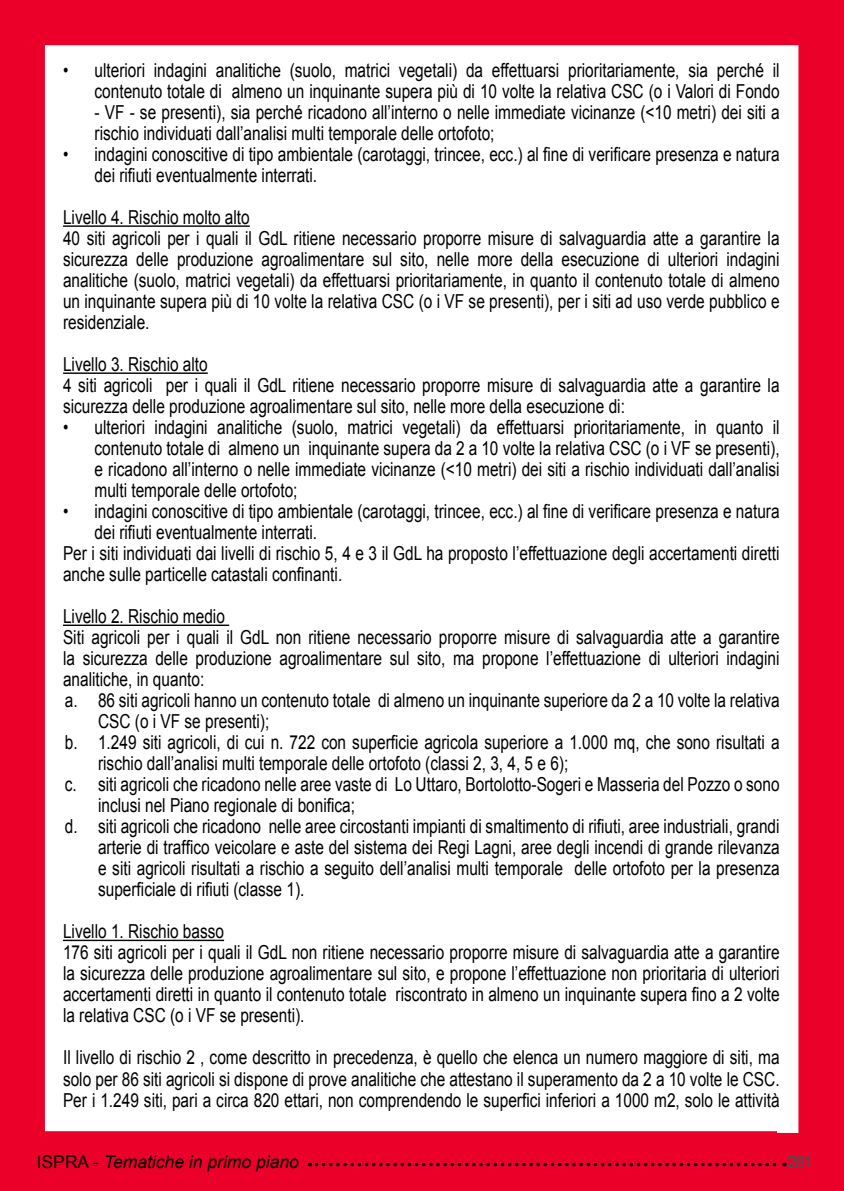
<style>
.page{position:relative;width:844px;height:1191px;background:#fff}
.page>*{position:absolute;margin:0;border:0;box-sizing:border-box;transform-origin:0 0}
.t1{font:19.25px/21px "Arial";color:#000;scale:.8 1}
.t2{font:italic 17.5px "Arial";color:#000}
.t3{font:17.5px "Arial";color:#4d4d4f}
.s1{font-style:normal}
</style>
<div class="page">
<div style="left:0;top:0;width:843px;height:45px;background:#eb0029"></div>
<div style="left:0;top:39px;width:45px;height:1092px;background:#eb0029"></div>
<svg style="left:776px;top:1133px;width:22px;height:58px"></svg>
<div style="left:798px;top:39px;width:45px;height:1152px;background:#eb0029"></div>
<div style="left:1px;top:1131px;width:775px;height:60px;background:#eb0029"></div>
<svg style="left:316px;top:1162px;width:468px;height:4px;background:#9f001b"></svg>
<svg style="left:0;top:1129px;width:1px;height:62px"></svg>
<hr style="left:63px;top:225px;width:187px;height:2px;background:#000">
<hr style="left:63px;top:372px;width:145px;height:2px;background:#000">
<hr style="left:63px;top:624px;width:166px;height:2px;background:#000">
<hr style="left:63px;top:939px;width:161px;height:2px;background:#000">
<p class="t1" style="left:63px;top:60px;width:896px;text-align:right">• ulteriori indagini analitiche (suolo, matrici vegetali) da effettuarsi prioritariamente, sia perché il contenuto totale di almeno un inquinante supera più di 10 volte la relativa CSC (o i Valori di Fondo</p>
<p class="t1" style="left:94px;top:102px;width:857px">- VF - se presenti), sia perché ricadono all’interno o nelle immediate vicinanze (&lt;10 metri) dei siti a rischio individuati dall’analisi multi temporale delle ortofoto;</p>
<p class="t1" style="left:94px;top:144px;width:857px;text-indent:-31px">• indagini conoscitive di tipo ambientale (carotaggi, trincee, ecc.) al fine di verificare presenza e natura dei rifiuti eventualmente interrati.</p>
<p class="t1" style="left:63px;top:207px;width:896px">Livello 4. Rischio molto alto<br>40 siti agricoli per i quali il GdL ritiene necessario proporre misure di salvaguardia atte a garantire la sicurezza delle produzione agroalimentare sul sito, nelle more della esecuzione di ulteriori indagini analitiche (suolo, matrici vegetali) da effettuarsi prioritariamente, in quanto il contenuto totale di almeno un inquinante supera più di 10 volte la relativa CSC (o i VF se presenti), per i siti ad uso verde pubblico e residenziale.</p>
<p class="t1" style="left:63px;top:354px;width:896px">Livello 3. Rischio alto<br>4 siti agricoli per i quali il GdL ritiene necessario proporre misure di salvaguardia atte a garantire la sicurezza delle produzione agroalimentare sul sito, nelle more della esecuzione di:</p>
<p class="t1" style="left:94px;top:417px;width:857px;text-align:justify;text-indent:-31px">• ulteriori indagini analitiche (suolo, matrici vegetali) da effettuarsi prioritariamente, in quanto il contenuto totale di almeno un inquinante supera da 2 a 10 volte la relativa CSC (o i VF se presenti), e ricadono all’interno o nelle immediate vicinanze (&lt;10 metri) dei siti a rischio individuati dall’analisi multi temporale delle ortofoto;</p>
<p class="t1" style="left:63px;top:501px;width:896px">• indagini conoscitive di tipo ambientale (carotaggi, trincee, ecc.) al fine di verificare presenza e natura</p>
<p class="t1" style="left:94px;top:522px;width:280px">dei rifiuti eventualmente interrati.</p>
<p class="t1" style="left:63px;top:543px;width:897px">Per i siti individuati dai livelli di rischio 5, 4 e 3 il GdL ha proposto l’effettuazione degli accertamenti diretti</p>
<p class="t1" style="left:63px;top:564px;width:350px">anche sulle particelle catastali confinanti.</p>
<p class="t1" style="left:63px;top:606px;width:204px">Livello 2. Rischio medio</p>
<p class="t1" style="left:63px;top:627px;width:896px">Siti agricoli per i quali il GdL non ritiene necessario proporre misure di salvaguardia atte a garantire</p>
<p class="t1" style="left:63px;top:648px;width:896px">la sicurezza delle produzione agroalimentare sul sito, ma propone l’effettuazione di ulteriori indagini</p>
<p class="t1" style="left:63px;top:669px;width:178px">analitiche, in quanto:</p>
<p class="t1" style="left:65px;top:690px;width:894px">a. 86 siti agricoli hanno un contenuto totale di almeno un inquinante superiore da 2 a 10 volte la relativa</p>
<p class="t1" style="left:98px;top:711px;width:215px">CSC (o i VF se presenti);</p>
<p class="t1" style="left:65px;top:732px;width:894px">b. 1.249 siti agricoli, di cui n. 722 con superficie agricola superiore a 1.000 mq, che sono risultati a</p>
<p class="t1" style="left:98px;top:753px;width:589px">rischio dall’analisi multi temporale delle ortofoto (classi 2, 3, 4, 5 e 6);</p>
<p class="t1" style="left:65px;top:774px;width:894px">c. siti agricoli che ricadono nelle aree vaste di Lo Uttaro, Bortolotto-Sogeri e Masseria del Pozzo o sono</p>
<p class="t1" style="left:98px;top:795px;width:322px">inclusi nel Piano regionale di bonifica;</p>
<p class="t1" style="left:65px;top:816px;width:894px">d. siti agricoli che ricadono nelle aree circostanti impianti di smaltimento di rifiuti, aree industriali, grandi</p>
<p class="t1" style="left:98px;top:837px;width:853px">arterie di traffico veicolare e aste del sistema dei Regi Lagni, aree degli incendi di grande rilevanza</p>
<p class="t1" style="left:98px;top:858px;width:853px">e siti agricoli risultati a rischio a seguito dell’analisi multi temporale delle ortofoto per la presenza</p>
<p class="t1" style="left:98px;top:879px;width:259px">superficiale di rifiuti (classe 1).</p>
<p class="t1" style="left:63px;top:921px;width:896px">Livello 1. Rischio basso<br>176 siti agricoli per i quali il GdL non ritiene necessario proporre misure di salvaguardia atte a garantire la sicurezza delle produzione agroalimentare sul sito, e propone l’effettuazione non prioritaria di ulteriori accertamenti diretti in quanto il contenuto totale riscontrato in almeno un inquinante supera fino a 2 volte la relativa CSC (o i VF se presenti).</p>
<p class="t1" style="left:63px;top:1047px;width:896px;text-align:justify">Il livello di rischio 2 , come descritto in precedenza, è quello che elenca un numero maggiore di siti, ma solo per 86 siti agricoli si dispone di prove analitiche che attestano il superamento da 2 a 10 volte le CSC.<br>Per i 1.249 siti, pari a circa 820 ettari, non comprendendo le superfici inferiori a 1000 m2, solo le attività</p>
<p class="t2" style="left:37px;top:1150px;width:263px"><span class="s1">ISPRA -</span> Tematiche in primo piano</p>
<p class="t3" style="left:786px;top:1150px;width:28px">281</p>
</div>
